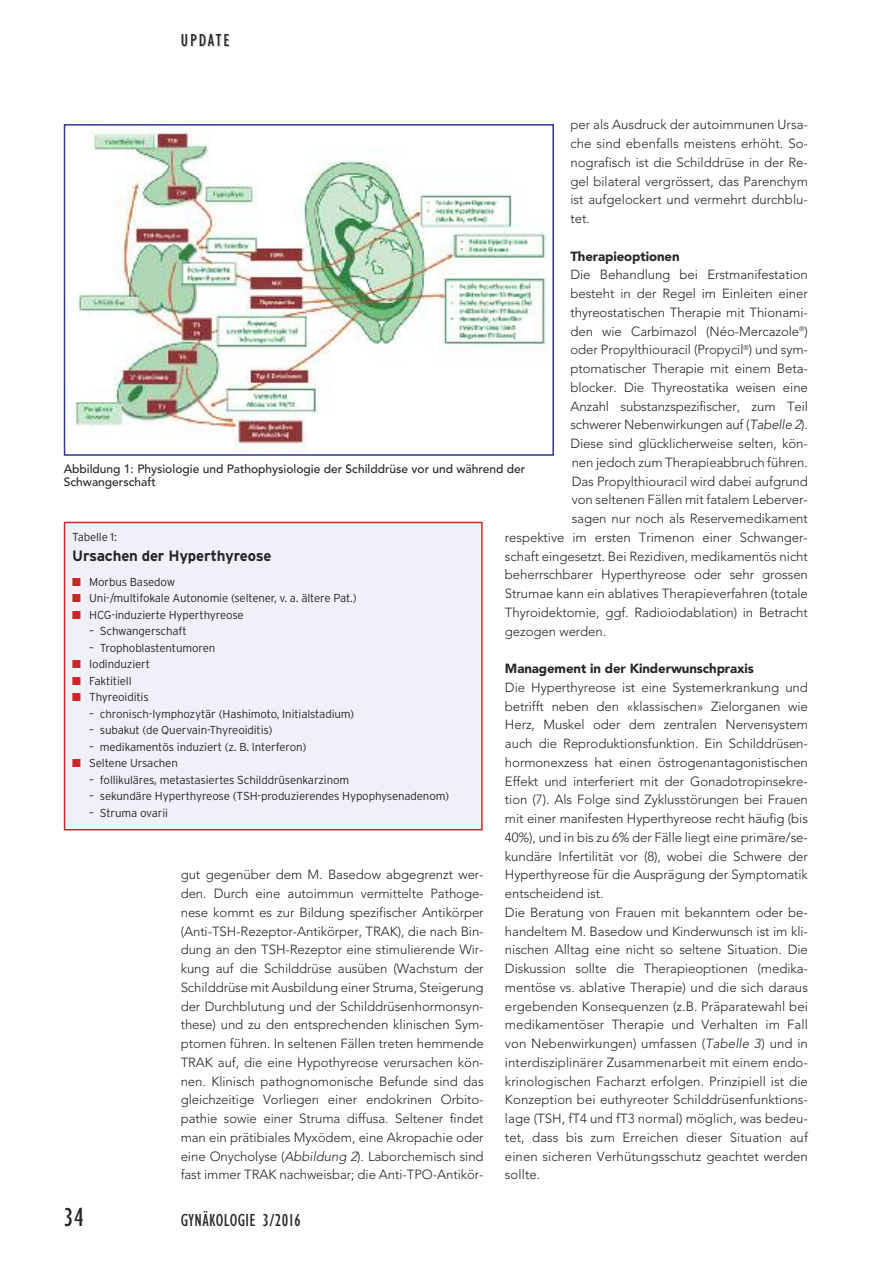
<style>
.page{position:relative;width:893px;height:1263px;background:#fff}
.page>*{position:absolute;margin:0;border:0;box-sizing:border-box;transform-origin:0 0}
.t1{font:condensed 27px "Gill Sans";color:#272627}
.t2{font:condensed 18px "Gill Sans";letter-spacing:.02em;color:#272627}
.t3{font:700 15px "Interstate";letter-spacing:-.015em;color:#272627}
.t4{font:300 13.2px/18.8px "Avenir";letter-spacing:-.005em;color:#272627;text-align:justify}
.t5{font:900 13.2px "Avenir";letter-spacing:-.005em;color:#272627}
.t6{font:500 12px/13.5px "Avenir";color:#272627}
.t7{font:300 11.55px "Interstate";letter-spacing:-.015em;color:#272627}
.s1{font-style:italic}
.s2{color:#cc262b}
</style>
<div class="page">
<img style="left:69px;top:128px;width:479px;height:322px">
<div style="left:64px;top:124px;width:490px;height:332px;border:2px solid #34368f"></div>
<div style="left:65px;top:523px;width:416px;height:306px;background:#eff0f8"></div>
<div style="left:64px;top:522px;width:419px;height:308px;border:2px solid #cc262b"></div>
<h2 class="t2" style="left:181px;top:33px;width:51px">UPDATE</h2>
<p class="t4" style="left:570px;top:115px;width:239px">per als Ausdruck der autoimmunen Ursa&shy;che sind ebenfalls meistens erhöht. So&shy;nografisch ist die Schilddrüse in der Re&shy;gel bilateral vergrössert, das Parenchym ist aufgelockert und vermehrt durchblu&shy;tet.</p>
<p class="t5" style="left:570px;top:245px;width:111px">Therapieoptionen</p>
<p class="t4" style="left:570px;top:265px;width:239px">Die Behandlung bei Erstmanifestation</p>
<p class="t4" style="left:570px;top:284px;width:239px">besteht in der Regel im Einleiten einer</p>
<p class="t4" style="left:570px;top:303px;width:239px">thyreostatischen Therapie mit Thionami-</p>
<p class="t4" style="left:570px;top:322px;width:239px">den wie Carbimazol (Néo-Mercazole<sup>®</sup>)</p>
<p class="t4" style="left:570px;top:340px;width:239px">oder Propylthiouracil (Propycil<sup>®</sup>) und sym-</p>
<p class="t4" style="left:570px;top:359px;width:239px">ptomatischer Therapie mit einem Beta-</p>
<p class="t4" style="left:570px;top:378px;width:239px">blocker. Die Thyreostatika weisen eine</p>
<p class="t4" style="left:570px;top:397px;width:239px">Anzahl substanzspezifischer, zum Teil</p>
<p class="t4" style="left:570px;top:415px;width:239px">schwerer Nebenwirkungen auf (<span class="s1">Tabelle 2</span>).</p>
<p class="t4" style="left:570px;top:434px;width:239px">Diese sind glücklicherweise selten, kön-</p>
<p class="t4" style="left:572px;top:453px;width:238px">nen jedoch zum Therapieabbruch führen.</p>
<p class="t4" style="left:572px;top:472px;width:238px">Das Propylthiouracil wird dabei aufgrund</p>
<p class="t4" style="left:572px;top:490px;width:238px">von seltenen Fällen mit fatalem Leberver-</p>
<p class="t4" style="left:572px;top:509px;width:238px">sagen nur noch als Reservemedikament</p>
<p class="t4" style="left:505px;top:528px;width:304px">respektive im ersten Trimenon einer Schwanger-</p>
<p class="t4" style="left:505px;top:547px;width:304px">schaft eingesetzt. Bei Rezidiven, medikamentös nicht</p>
<p class="t4" style="left:505px;top:565px;width:304px">beherrschbarer Hyperthyreose oder sehr grossen</p>
<p class="t4" style="left:505px;top:584px;width:304px">Strumae kann ein ablatives Therapieverfahren (totale</p>
<p class="t4" style="left:505px;top:603px;width:304px">Thyroidektomie, ggf. Radioiodablation) in Betracht</p>
<p class="t4" style="left:505px;top:622px;width:103px">gezogen werden.</p>
<p class="t5" style="left:505px;top:657px;width:251px">Management in der Kinderwunschpraxis</p>
<p class="t4" style="left:505px;top:678px;width:304px;text-align:left">Die Hyperthyreose ist eine Systemerkrankung und betrifft neben den «klassischen» Zielorganen wie Herz, Muskel oder dem zentralen Nervensystem auch die Reproduktionsfunktion. Ein Schilddrüsen&shy;hormonexzess hat einen östrogenantagonistischen Effekt und interferiert mit der Gonadotropinsekre&shy;tion (7). Als Folge sind Zyklusstörungen bei Frauen mit einer manifesten Hyperthyreose recht häufig (bis 40%), und in bis zu 6% der Fälle liegt eine primäre/se&shy;kundäre Infertilität vor (8), wobei die Schwere der Hyperthyreose für die Ausprägung der Symptomatik entscheidend ist.<br>Die Beratung von Frauen mit bekanntem oder be&shy;handeltem M. Basedow und Kinderwunsch ist im kli&shy;nischen Alltag eine nicht so seltene Situation. Die Diskussion sollte die Therapieoptionen (medika&shy;mentöse vs. ablative Therapie) und die sich daraus ergebenden Konsequenzen (z.B. Präparatewahl bei medikamentöser Therapie und Verhalten im Fall von Nebenwirkungen) umfassen (<span class="s1">Tabelle 3</span>) und in interdisziplinärer Zusammenarbeit mit einem endo&shy;krinologischen Facharzt erfolgen. Prinzipiell ist die Konzeption bei euthyreoter Schilddrüsenfunktions&shy;lage (TSH, fT4 und fT3 normal) möglich, was bedeu&shy;tet, dass bis zum Erreichen dieser Situation auf einen sicheren Verhütungsschutz geachtet werden sollte.</p>
<p class="t6" style="left:64px;top:461px;width:463px">Abbildung 1: Physiologie und Pathophysiologie der Schilddrüse vor und während der<br>Schwangerschaft</p>
<p class="t7" style="left:72px;top:530px;width:46px">Tabelle 1:</p>
<p class="t3" style="left:72px;top:547px;width:201px">Ursachen der Hyperthyreose</p>
<p class="t7" style="left:72px;top:575px;width:104px"><span class="s2">■</span> Morbus Basedow</p>
<p class="t7" style="left:72px;top:591px;width:286px"><span class="s2">■</span> Uni-/multifokale Autonomie (seltener, v. a. ältere Pat.)</p>
<p class="t7" style="left:72px;top:608px;width:173px"><span class="s2">■</span> HCG-induzierte Hyperthyreose</p>
<p class="t7" style="left:89px;top:624px;width:99px">– Schwangerschaft</p>
<p class="t7" style="left:89px;top:641px;width:128px">– Trophoblastentumoren</p>
<p class="t7" style="left:72px;top:657px;width:79px"><span class="s2">■</span> Iodinduziert</p>
<p class="t7" style="left:72px;top:674px;width:61px"><span class="s2">■</span> Faktitiell</p>
<p class="t7" style="left:72px;top:690px;width:78px"><span class="s2">■</span> Thyreoiditis</p>
<p class="t7" style="left:89px;top:707px;width:266px">– chronisch-lymphozytär (Hashimoto, Initialstadium)</p>
<p class="t7" style="left:89px;top:723px;width:185px">– subakut (de Quervain-Thyreoiditis)</p>
<p class="t7" style="left:89px;top:740px;width:219px">– medikamentös induziert (z. B. Interferon)</p>
<p class="t7" style="left:72px;top:756px;width:107px"><span class="s2">■</span> Seltene Ursachen</p>
<p class="t7" style="left:89px;top:773px;width:261px">– follikuläres, metastasiertes Schilddrüsenkarzinom</p>
<p class="t7" style="left:89px;top:789px;width:361px">– sekundäre Hyperthyreose (TSH-produzierendes Hypophysenadenom)</p>
<p class="t7" style="left:89px;top:806px;width:80px">– Struma ovarii</p>
<p class="t4" style="left:181px;top:865px;width:304px">gut gegenüber dem M. Basedow abgegrenzt wer&shy;den. Durch eine autoimmun vermittelte Pathoge&shy;nese kommt es zur Bildung spezifischer Antikörper (Anti-TSH-Rezeptor-Antikörper, TRAK), die nach Bin&shy;dung an den TSH-Rezeptor eine stimulierende Wir&shy;kung auf die Schilddrüse ausüben (Wachstum der Schilddrüse mit Ausbildung einer Struma, Steigerung der Durchblutung und der Schilddrüsenhormonsyn&shy;these) und zu den entsprechenden klinischen Sym&shy;ptomen führen. In seltenen Fällen treten hemmende TRAK auf, die eine Hypothyreose verursachen kön&shy;nen. Klinisch pathognomonische Befunde sind das gleichzeitige Vorliegen einer endokrinen Orbito&shy;pathie sowie einer Struma diffusa. Seltener findet man ein prätibiales Myxödem, eine Akropachie oder eine Onycholyse (<span class="s1">Abbildung 2</span>). Laborchemisch sind fast immer TRAK nachweisbar; die Anti-TPO-Antikör-</p>
<h1 class="t1" style="left:64px;top:1207px;width:22px">34</h1>
<h2 class="t2" style="left:181px;top:1213px;width:122px">GYNÄKOLOGIE 3/2016</h2>
</div>
